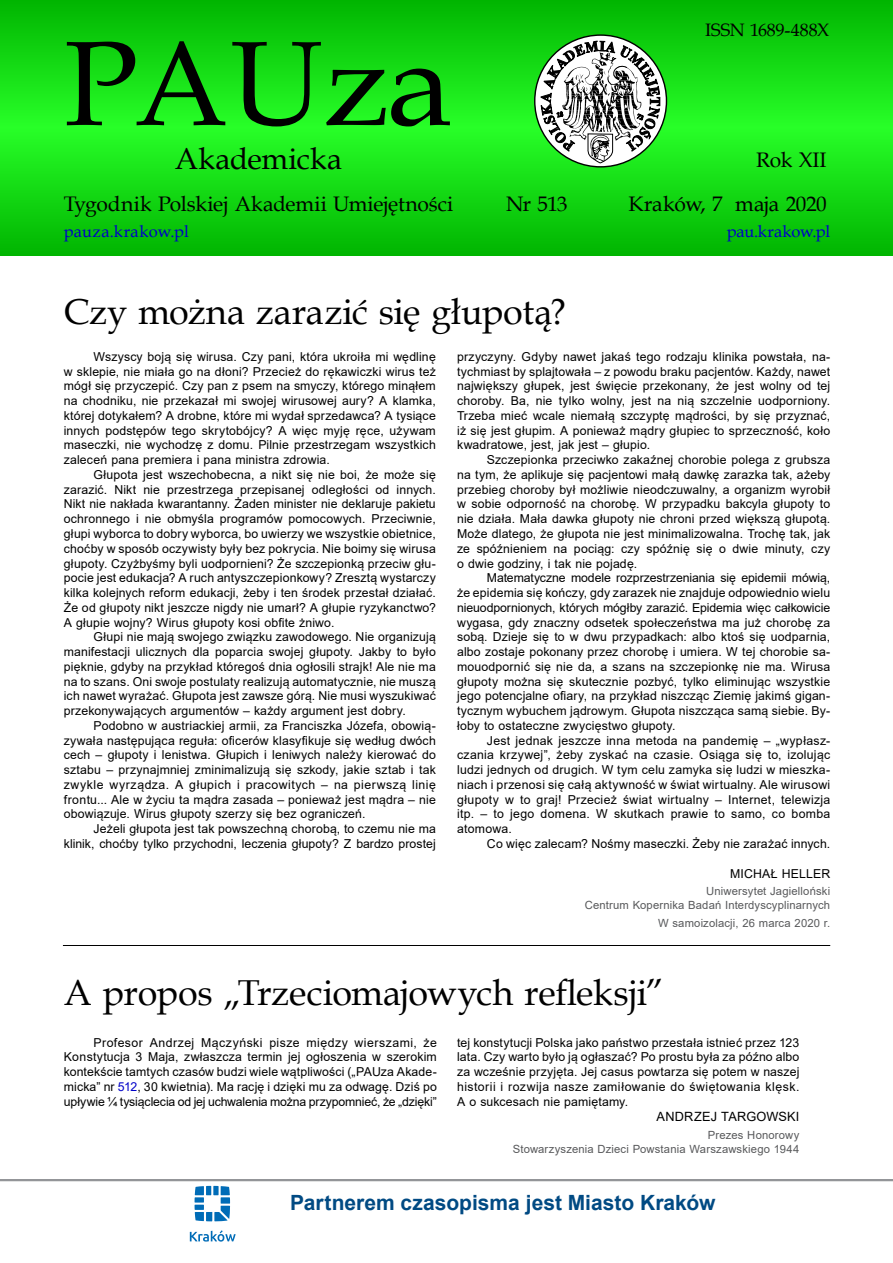
<style>
.page{position:relative;width:893px;height:1263px;background:#fff}
.page>*{position:absolute;margin:0;border:0;box-sizing:border-box;transform-origin:0 0}
.t1{font:120px "Book Antiqua";letter-spacing:-.01em;color:#000}
.t2{font:36px "Book Antiqua";letter-spacing:-.01em;color:#000}
.t3{font:30px "Book Antiqua";color:#000}
.t4{font:21px/44px "Book Antiqua";letter-spacing:-.01em;color:#000;text-align:right}
.t5{font:700 21px "Arial";color:#004a83}
.t6{font:18px "Book Antiqua";letter-spacing:-.005em;color:#000}
.t7{font:16.5px "Book Antiqua";letter-spacing:.005em;color:#0000c8}
.t8{font:12.75px "Arial";letter-spacing:.015em;color:#000}
.t9{font:12.3px/14.7px "Arial";letter-spacing:.01em;color:#000;text-align:justify}
.t10{font:11.25px/13.5px "Arial";letter-spacing:.015em;color:#58595b;text-align:right}
.s1{color:#0000c8}
</style>
<div class="page">
<svg style="left:0;top:0;width:893px;height:255px;background:#13d813"></svg>
<svg style="left:535px;top:35px;width:131px;height:132px"></svg>
<svg style="left:540px;top:32px;width:120px;height:131px"></svg>
<hr style="left:0;top:1179px;width:893px;height:2px;background:#939598">
<svg style="left:195px;top:1186px;width:35px;height:35px"></svg>
<svg style="left:190px;top:1230px;width:46px;height:11px"></svg>
<hr style="left:63px;top:945px;width:767px;height:1px;background:#000">
<h1 class="t1" style="left:64px;top:1px;width:390px">PAUza</h1>
<h3 class="t3" style="left:175px;top:138px;width:169px">Akademicka</h3>
<h3 class="t4" style="left:64px;top:182px;width:391px">Tygodnik Polskiej Akademii Umiejętności</h3>
<h3 class="t4" style="left:506px;top:181px;width:63px">Nr 513</h3>
<h3 class="t6" style="left:705px;top:18px;width:126px">ISSN 1689-488X</h3>
<h3 class="t4" style="left:629px;top:138px;width:200px">Rok XII<br>Kraków, 7 maja 2020</h3>
<h3 class="t7" style="left:64px;top:220px;width:127px">pauza.krakow.pl</h3>
<h3 class="t7" style="left:727px;top:219px;width:105px">pau.krakow.pl</h3>
<h2 class="t2" style="left:64px;top:287px;width:504px">Czy można zarazić się głupotą?</h2>
<p class="t9" style="left:64px;top:349px;width:374px;text-indent:30px">Wszyscy boją się wirusa. Czy pani, która ukroiła mi wędlinę w sklepie, nie miała go na dłoni? Przecież do rękawiczki wirus też mógł się przyczepić. Czy pan z psem na smyczy, którego minąłem na chodniku, nie przekazał mi swojej wirusowej aury? A klamka, której dotykałem? A drobne, które mi wydał sprzedawca? A tysiące innych podstępów tego skrytobójcy? A więc myję ręce, używam maseczki, nie wychodzę z domu. Pilnie przestrzegam wszystkich zaleceń pana premiera i pana ministra zdrowia.</p>
<p class="t9" style="left:64px;top:467px;width:374px;text-indent:30px">Głupota jest wszechobecna, a nikt się nie boi, że może się zarazić. Nikt nie przestrzega przepisanej odległości od innych.<br>Nikt nie nakłada kwarantanny. Żaden minister nie deklaruje pakietu ochronnego i nie obmyśla programów pomocowych. Przeciwnie, głupi wyborca to dobry wyborca, bo uwierzy we wszystkie obietnice, choćby w sposób oczywisty były bez pokrycia. Nie boimy się wirusa głupoty. Czyżbyśmy byli uodpornieni? Że szczepionką przeciw głu&shy;pocie jest edukacja? A ruch antyszczepionkowy? Zresztą wystarczy kilka kolejnych reform edukacji, żeby i ten środek przestał działać.<br>Że od głupoty nikt jeszcze nigdy nie umarł? A głupie ryzykanctwo?<br>A głupie wojny? Wirus głupoty kosi obfite żniwo.</p>
<p class="t9" style="left:64px;top:629px;width:374px;text-indent:30px">Głupi nie mają swojego związku zawodowego. Nie organizują manifestacji ulicznych dla poparcia swojej głupoty. Jakby to było pięknie, gdyby na przykład któregoś dnia ogłosili strajk! Ale nie ma na to szans. Oni swoje postulaty realizują automatycznie, nie muszą ich nawet wyrażać. Głupota jest zawsze górą. Nie musi wyszukiwać przekonywających argumentów – każdy argument jest dobry.</p>
<p class="t9" style="left:64px;top:718px;width:374px;text-indent:30px">Podobno w austriackiej armii, za Franciszka Józefa, obowią&shy;zywała następująca reguła: oficerów klasyfikuje się według dwóch cech – głupoty i lenistwa. Głupich i leniwych należy kierować do sztabu – przynajmniej zminimalizują się szkody, jakie sztab i tak zwykle wyrządza. A głupich i pracowitych – na pierwszą linię frontu... Ale w życiu ta mądra zasada – ponieważ jest mądra – nie obowiązuje. Wirus głupoty szerzy się bez ograniczeń.</p>
<p class="t9" style="left:64px;top:821px;width:374px;text-align:right">Jeżeli głupota jest tak powszechną chorobą, to czemu nie ma klinik, choćby tylko przychodni, leczenia głupoty? Z bardzo prostej</p>
<p class="t9" style="left:457px;top:349px;width:375px">przyczyny. Gdyby nawet jakaś tego rodzaju klinika powstała, na&shy;tychmiast by splajtowała – z powodu braku pacjentów. Każdy, nawet największy głupek, jest święcie przekonany, że jest wolny od tej choroby. Ba, nie tylko wolny, jest na nią szczelnie uodporniony.<br>Trzeba mieć wcale niemałą szczyptę mądrości, by się przyznać, iż się jest głupim. A ponieważ mądry głupiec to sprzeczność, koło kwadratowe, jest, jak jest – głupio.</p>
<p class="t9" style="left:457px;top:452px;width:375px;text-indent:30px">Szczepionka przeciwko zakaźnej chorobie polega z grubsza na tym, że aplikuje się pacjentowi małą dawkę zarazka tak, ażeby przebieg choroby był możliwie nieodczuwalny, a organizm wyrobił w sobie odporność na chorobę. W przypadku bakcyla głupoty to nie działa. Mała dawka głupoty nie chroni przed większą głupotą.<br>Może dlatego, że głupota nie jest minimalizowalna. Trochę tak, jak ze spóźnieniem na pociąg: czy spóźnię się o dwie minuty, czy o dwie godziny, i tak nie pojadę.</p>
<p class="t9" style="left:457px;top:570px;width:375px;text-indent:30px">Matematyczne modele rozprzestrzeniania się epidemii mówią, że epidemia się kończy, gdy zarazek nie znajduje odpowiednio wielu nieuodpornionych, których mógłby zarazić. Epidemia więc całkowicie wygasa, gdy znaczny odsetek społeczeństwa ma już chorobę za sobą. Dzieje się to w dwu przypadkach: albo ktoś się uodparnia, albo zostaje pokonany przez chorobę i umiera. W tej chorobie sa&shy;mouodpornić się nie da, a szans na szczepionkę nie ma. Wirusa głupoty można się skutecznie pozbyć, tylko eliminując wszystkie jego potencjalne ofiary, na przykład niszcząc Ziemię jakimś gigan&shy;tycznym wybuchem jądrowym. Głupota niszcząca samą siebie. By&shy;łoby to ostateczne zwycięstwo głupoty.</p>
<p class="t9" style="left:457px;top:733px;width:375px;text-indent:30px">Jest jednak jeszcze inna metoda na pandemię – „wypłasz&shy;czania krzywej”, żeby zyskać na czasie. Osiąga się to, izolując ludzi jednych od drugich. W tym celu zamyka się ludzi w mieszka&shy;niach i przenosi się całą aktywność w świat wirtualny. Ale wirusowi głupoty w to graj! Przecież świat wirtualny – Internet, telewizja itp. – to jego domena. W skutkach prawie to samo, co bomba atomowa.</p>
<p class="t9" style="left:487px;top:836px;width:345px">Co więc zalecam? Nośmy maseczki. Żeby nie zarażać innych.</p>
<p class="t9" style="left:730px;top:866px;width:102px">MICHAŁ HELLER</p>
<p class="t10" style="left:585px;top:884px;width:247px">Uniwersytet Jagielloński<br>Centrum Kopernika Badań Interdyscyplinarnych</p>
<p class="t10" style="left:658px;top:916px;width:174px">W samoizolacji, 26 marca 2020 r.</p>
<h2 class="t2" style="left:64px;top:968px;width:602px">A propos „Trzeciomajowych refleksji”</h2>
<p class="t9" style="left:64px;top:1035px;width:375px;text-indent:30px">Profesor Andrzej Mączyński pisze między wierszami, że Konstytucja 3 Maja, zwłaszcza termin jej ogłoszenia w szerokim kontekście tamtych czasów budzi wiele wątpliwości („PAUza Akade&shy;micka” nr <span class="s1">512</span>, 30 kwietnia). Ma rację i dzięki mu za odwagę. Dziś po upływie ¼ tysiąclecia od jej uchwalenia można przypomnieć, że „dzięki”</p>
<p class="t9" style="left:457px;top:1035px;width:344px">tej konstytucji Polska jako państwo przestała istnieć przez 123 lata. Czy warto było ją ogłaszać? Po prostu była za późno albo za wcześnie przyjęta. Jej casus powtarza się potem w naszej historii i rozwija nasze zamiłowanie do świętowania klęsk.<br>A o sukcesach nie pamiętamy.</p>
<p class="t8" style="left:657px;top:1108px;width:144px">ANDRZEJ TARGOWSKI</p>
<p class="t10" style="left:513px;top:1128px;width:288px">Prezes Honorowy<br>Stowarzyszenia Dzieci Powstania Warszawskiego 1944</p>
<h3 class="t5" style="left:290px;top:1188px;width:427px">Partnerem czasopisma jest Miasto Kraków</h3>
</div>
